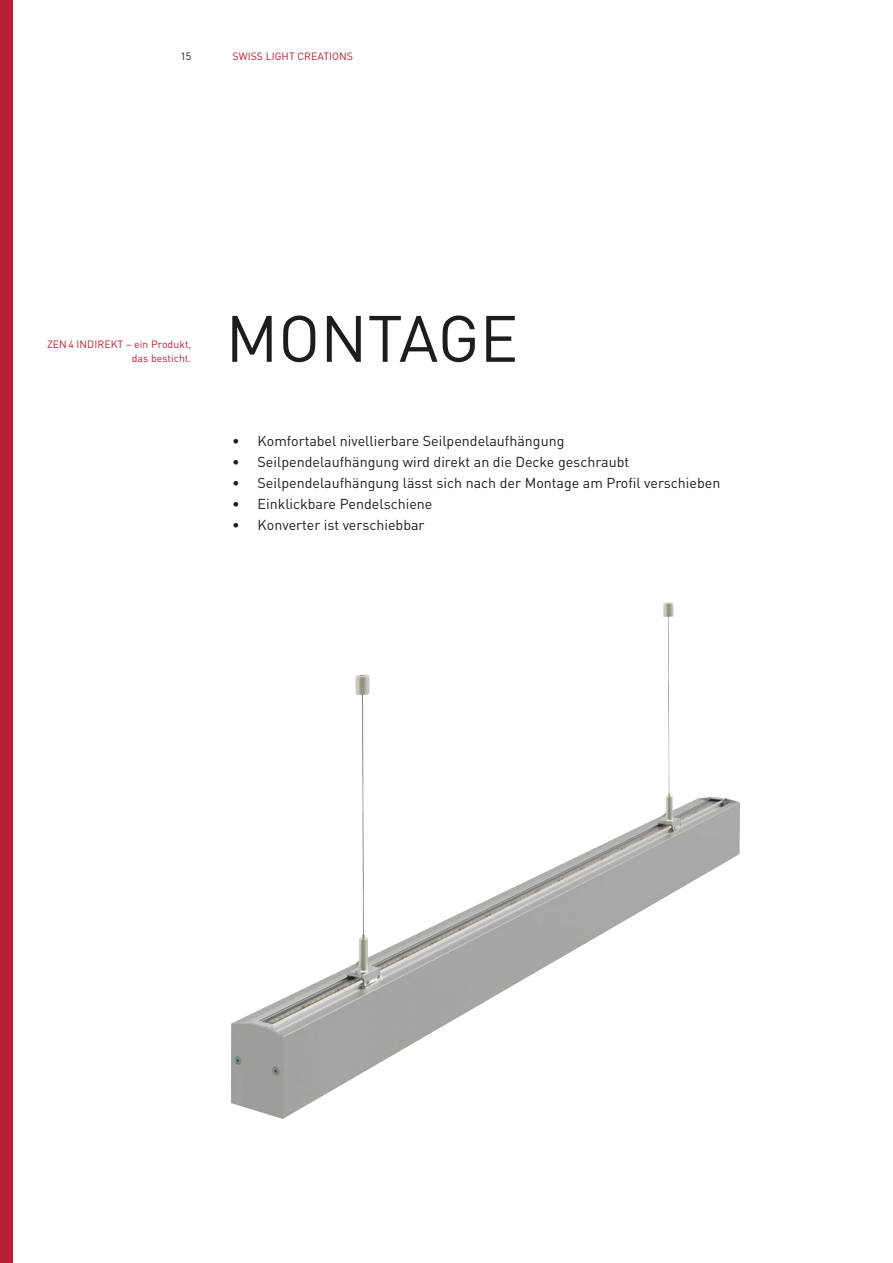
<style>
.page{position:relative;width:893px;height:1263px;background:#fff}
.page>*{position:absolute;margin:0;border:0;box-sizing:border-box;transform-origin:0 0}
.Titel{font:64.5px "DIN";color:#1d1d1b}
.Fliesstext{font:14.25px "DIN";color:#1d1d1b}
.Rubriktitel{font:10.5px "DIN";letter-spacing:.005em;color:#b61f34}
.t1{font:10.5px "DIN";color:#1d1d1b}
</style>
<div class="page">
<div style="left:0;top:0;width:13px;height:1263px;background:#b61f34"></div>
<img style="left:231px;top:602px;width:509px;height:517px">
<p class="t1" style="left:180px;top:49px;width:13px">15</p>
<p class="Rubriktitel" style="left:232px;top:49px;width:122px">SWISS LIGHT CREATIONS</p>
<p class="Rubriktitel" style="left:47px;top:338px;width:146px">ZEN4 INDIREKT – ein Produkt,</p>
<p class="Rubriktitel" style="left:132px;top:351px;width:61px">das besticht.</p>
<p class="Titel" style="left:226px;top:298px;width:294px">MONTAGE</p>
<p class="Fliesstext" style="left:232px;top:432px;width:334px">• Komfortabel nivellierbare Seilpendelaufhängung</p>
<p class="Fliesstext" style="left:232px;top:453px;width:399px">• Seilpendelaufhängung wird direkt an die Decke geschraubt</p>
<p class="Fliesstext" style="left:232px;top:474px;width:490px">• Seilpendelaufhängung lässt sich nach der Montage am Profil verschieben</p>
<p class="Fliesstext" style="left:232px;top:495px;width:202px">• Einklickbare Pendelschiene</p>
<p class="Fliesstext" style="left:232px;top:516px;width:194px">• Konverter ist verschiebbar</p>
</div>
